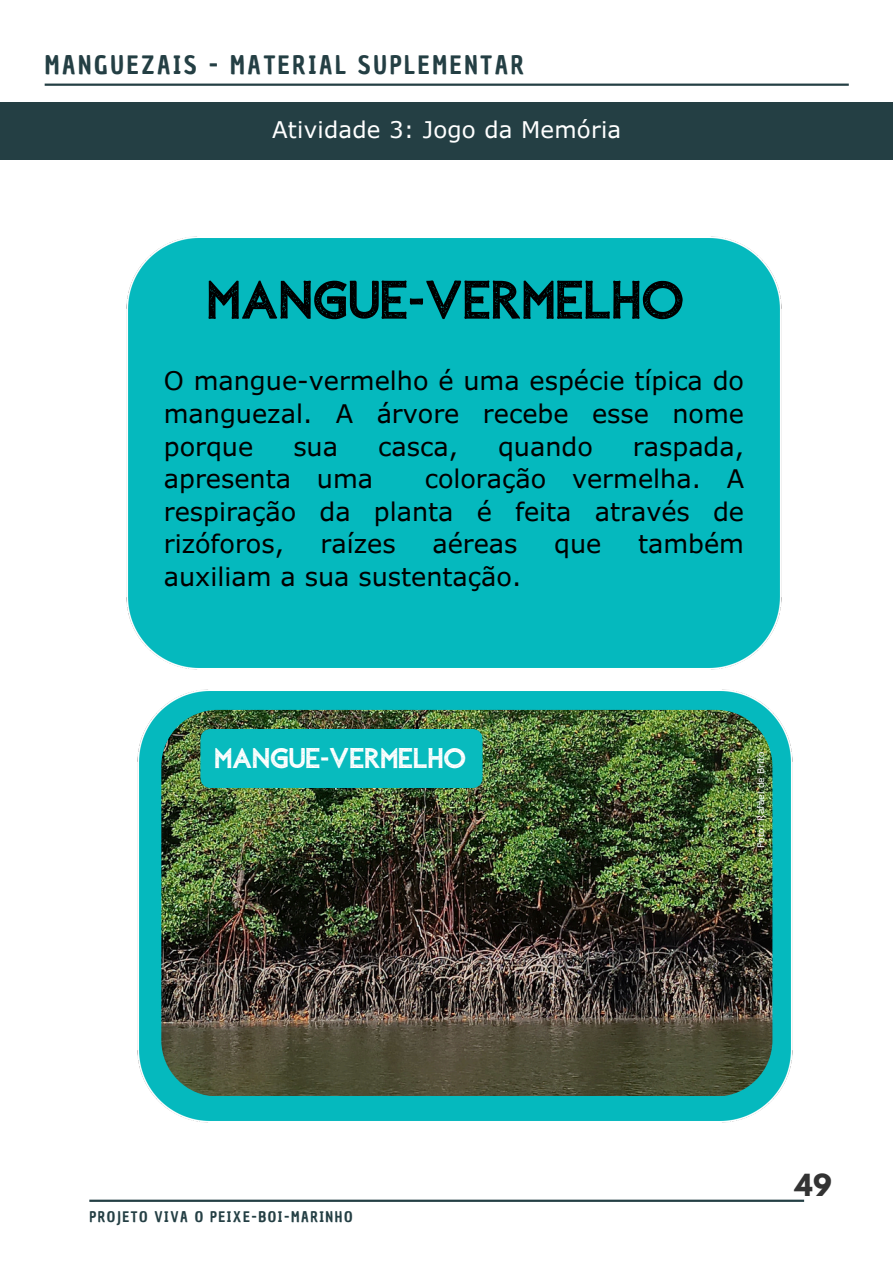
<style>
.page{position:relative;width:893px;height:1264px;background:#fff}
.page>*{position:absolute;margin:0;border:0;box-sizing:border-box;transform-origin:0 0}
.t1{font:54px "Aleppo";color:#000}
.t2{font:28.5px "Aleppo";color:#fff}
.t3{font:700 27px "League Spartan";color:#333}
.t4{font:25.5px/32.7px "Verdana Pro";color:#000;text-align:justify}
.t5{font:24.75px "Chau Philomene One";letter-spacing:.11em;color:#243f44}
.t6{font:22.95px "Verdana Pro";letter-spacing:.01em;color:#fff}
.t7{font:14.25px "Chau Philomene One";letter-spacing:.11em;color:#243f44}
.t8{font:9px "Verdana Pro";letter-spacing:.015em;color:#fff}
</style>
<div class="page">
<hr style="left:45px;top:84px;width:803px;height:2px;background:#243f44">
<div style="left:0;top:102px;width:892px;height:57px;background:#243f44"></div>
<hr style="left:89px;top:1199px;width:715px;height:2px;background:#243f44">
<div style="left:126px;top:236px;width:656px;height:434px;background:#05b9be"></div>
<img style="left:137px;top:689px;width:656px;height:434px">
<img style="left:161px;top:710px;width:611px;height:385px">
<div style="left:200px;top:729px;width:283px;height:58px;background:#08bbbe"></div>
<p class="t5" style="left:45px;top:48px;width:481px">MANGUEZAIS - MATERIAL SUPLEMENTAR</p>
<p class="t6" style="left:272px;top:115px;width:351px">Atividade 3: Jogo da Memória</p>
<h1 class="t1" style="left:207px;top:264px;width:479px">MANGUE-VERMELHO</h1>
<h5 class="t4" style="left:164px;top:364px;width:581px">O mangue-vermelho é uma espécie típica do manguezal. A árvore recebe esse nome porque</h5>
<h5 class="t4" style="left:293px;top:429px;width:46px">sua</h5>
<h5 class="t4" style="left:378px;top:429px;width:81px">casca,</h5>
<h5 class="t4" style="left:498px;top:429px;width:96px">quando</h5>
<h5 class="t4" style="left:633px;top:429px;width:113px">raspada,</h5>
<h5 class="t4" style="left:164px;top:461px;width:211px">apresenta uma</h5>
<h5 class="t4" style="left:164px;top:461px;width:581px;text-indent:261px">coloração vermelha. A respiração da planta é feita através de rizóforos,</h5>
<h5 class="t4" style="left:320px;top:527px;width:77px">raízes</h5>
<h5 class="t4" style="left:432px;top:527px;width:87px">aéreas</h5>
<h5 class="t4" style="left:554px;top:527px;width:49px">que</h5>
<h5 class="t4" style="left:638px;top:527px;width:107px">também</h5>
<h5 class="t4" style="left:164px;top:559px;width:359px">auxiliam a sua sustentação.</h5>
<p class="t2" style="left:214px;top:739px;width:253px">MANGUE-VERMELHO</p>
<h4 class="t8" style="left:755px;top:848px;width:98px;rotate:-90deg">Foto: Rafael de Brito</h4>
<h3 class="t7" style="left:89px;top:1207px;width:265px">PROJETO VIVA O PEIXE-BOI-MARINHO</h3>
<p class="t3" style="left:794px;top:1171px;width:38px">49</p>
</div>
